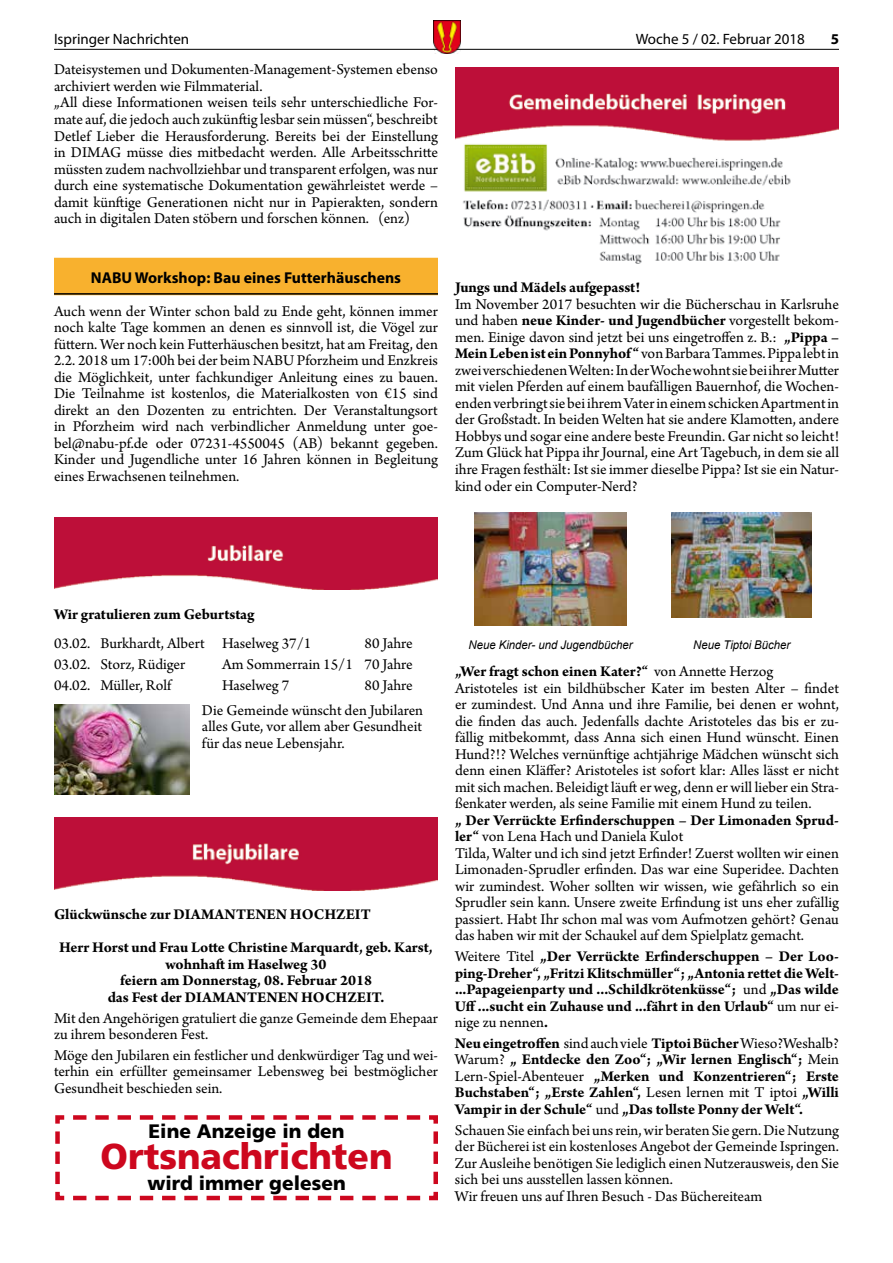
<style>
.page{position:relative;width:893px;height:1263px;background:#fff}
.page>*{position:absolute;margin:0;border:0;box-sizing:border-box;transform-origin:0 0}
.t1{font:900 36px "Frutiger";color:#cd071e}
.t2{font:900 19.5px "Frutiger";color:#000}
.t3{font:15.75px/16.5px "Arno Pro";color:#000}
.t4{font:700 15.75px/16.5px "Arno Pro";color:#000;text-align:justify}
.t5{font:700 15.75px "Myriad Pro";color:#000}
.t6{font:15px "Myriad Pro";color:#000}
.t7{font:700 15px "Myriad Pro";color:#000}
.t8{font:italic 12px "Arial";color:#000;scale:.95 1}
.s1{font-weight:700}
.s2{font-weight:400}
</style>
<div class="page">
<hr style="left:54px;top:49px;width:785px;height:1px;background:#000">
<img style="left:433px;top:21px;width:27px;height:33px">
<div style="left:54px;top:258px;width:384px;height:37px;background:#f8b12e"></div>
<hr style="left:54px;top:293px;width:384px;height:2px;background:#000">
<img style="left:54px;top:517px;width:384px;height:73px">
<img style="left:54px;top:818px;width:384px;height:72px">
<img style="left:455px;top:68px;width:384px;height:195px">
<img style="left:475px;top:512px;width:151px;height:114px">
<img style="left:672px;top:512px;width:140px;height:105px">
<img style="left:54px;top:704px;width:135px;height:90px">
<svg style="left:55px;top:1115px;width:383px;height:85px"></svg>
<p class="t6" style="left:54px;top:30px;width:137px">Ispringer Nachrichten</p>
<p class="t6" style="left:636px;top:30px;width:171px">Woche 5 / 02. Februar 2018</p>
<p class="t7" style="left:831px;top:29px;width:10px">5</p>
<p class="t3" style="left:54px;top:62px;width:385px">Dateisystemen und Dokumenten-Management-Systemen ebenso archiviert werden wie Filmmaterial.<br>„All diese Informationen weisen teils sehr unterschiedliche For&shy;mate auf, die jedoch auch zukünftig lesbar sein müssen“, beschreibt Detlef Lieber die Herausforderung. Bereits bei der Einstellung in DIMAG müsse dies mitbedacht werden. Alle Arbeitsschritte müssten zudem nachvollziehbar und transparent erfolgen, was nur durch eine systematische Dokumentation gewährleistet werde – damit künftige Generationen nicht nur in Papierakten, sondern auch in digitalen Daten stöbern und forschen können. (enz)</p>
<p class="t5" style="left:91px;top:267px;width:312px">NABU Workshop: Bau eines Futterhäuschens</p>
<p class="t3" style="left:54px;top:303px;width:385px;text-align:justify">Auch wenn der Winter schon bald zu Ende geht, können immer noch kalte Tage kommen an denen es sinnvoll ist, die Vögel zur füttern. Wer noch kein Futterhäuschen besitzt, hat am Freitag, den 2.2. 2018 um 17:00h bei der beim NABU Pforzheim und Enzkreis die Möglichkeit, unter fachkundiger Anleitung eines zu bauen.<br>Die Teilnahme ist kostenlos, die Materialkosten von €15 sind direkt an den Dozenten zu entrichten. Der Veranstaltungsort in Pforzheim wird nach verbindlicher Anmeldung unter goe&shy;bel@nabu-pf.de oder 07231-4550045 (AB) bekannt gegeben.<br>Kinder und Jugendliche unter 16 Jahren können in Begleitung eines Erwachsenen teilnehmen.</p>
<p class="t4" style="left:455px;top:280px;width:187px">Jungs und Mädels aufgepasst!</p>
<p class="t3" style="left:455px;top:297px;width:386px;text-align:justify">Im November 2017 besuchten wir die Bücherschau in Karlsruhe und haben <span class="s1">neue Kinder- und Jugendbücher</span> vorgestellt bekom&shy;men. Einige davon sind jetzt bei uns eingetroffen z. B.: <span class="s1">„Pippa – Mein Leben ist ein Ponnyhof “</span> von Barbara Tammes. Pippa lebt in zwei verschiedenen Welten: In der Woche wohnt sie bei ihrer Mutter mit vielen Pferden auf einem baufälligen Bauernhof, die Wochen&shy;enden verbringt sie bei ihrem Vater in einem schicken Apartment in der Großstadt. In beiden Welten hat sie andere Klamotten, andere Hobbys und sogar eine andere beste Freundin. Gar nicht so leicht!<br>Zum Glück hat Pippa ihr Journal, eine Art Tagebuch, in dem sie all ihre Fragen festhält: Ist sie immer dieselbe Pippa? Ist sie ein Natur&shy;kind oder ein Computer-Nerd?</p>
<p class="t4" style="left:54px;top:607px;width:202px">Wir gratulieren zum Geburtstag</p>
<p class="t3" style="left:54px;top:636px;width:259px">03.02. Burkhardt, Albert Haselweg 37/1</p>
<p class="t3" style="left:364px;top:636px;width:50px">80 Jahre</p>
<p class="t3" style="left:54px;top:657px;width:133px">03.02. Storz, Rüdiger</p>
<p class="t3" style="left:222px;top:657px;width:192px">Am Sommerrain 15/1 70 Jahre</p>
<p class="t3" style="left:54px;top:678px;width:119px">04.02. Müller, Rolf</p>
<p class="t3" style="left:222px;top:678px;width:69px">Haselweg 7</p>
<p class="t3" style="left:202px;top:673px;width:223px;line-height:25px;text-indent:163px">80 Jahre<br>Die Gemeinde wünscht den Jubilaren</p>
<p class="t3" style="left:202px;top:719px;width:222px">alles Gute, vor allem aber Gesundheit für das neue Lebensjahr.</p>
<p class="t4" style="left:59px;top:899px;width:375px;line-height:33px;text-indent:-5px">Glückwünsche zur DIAMANTENEN HOCHZEIT<br>Herr Horst und Frau Lotte Christine Marquardt, geb. Karst,</p>
<p class="t4" style="left:108px;top:957px;width:278px;text-align:center">wohnhaft im Haselweg 30<br>feiern am Donnerstag, 08. Februar 2018 das Fest der DIAMANTENEN HOCHZEIT.</p>
<p class="t3" style="left:54px;top:1010px;width:385px">Mit den Angehörigen gratuliert die ganze Gemeinde dem Ehepaar zu ihrem besonderen Fest.</p>
<p class="t3" style="left:54px;top:1048px;width:385px;text-align:justify">Möge den Jubilaren ein festlicher und denkwürdiger Tag und wei&shy;terhin ein erfüllter gemeinsamer Lebensweg bei bestmöglicher Gesundheit beschieden sein.</p>
<p class="t2" style="left:149px;top:1119px;width:198px">Eine Anzeige in den</p>
<h1 class="t1" style="left:101px;top:1135px;width:294px">Ortsnachrichten</h1>
<p class="t2" style="left:147px;top:1172px;width:200px">wird immer gelesen</p>
<p class="t8" style="left:469px;top:637px;width:174px">Neue Kinder- und Jugendbücher</p>
<p class="t8" style="left:693px;top:637px;width:104px">Neue Tiptoi Bücher</p>
<p class="t3" style="left:455px;top:664px;width:385px"><span class="s1">„Wer fragt schon einen Kater?“</span> von Annette Herzog Aristoteles ist ein bildhübscher Kater im besten Alter – findet er zumindest. Und Anna und ihre Familie, bei denen er wohnt, die finden das auch. Jedenfalls dachte Aristoteles das bis er zu&shy;fällig mitbekommt, dass Anna sich einen Hund wünscht. Einen Hund?!? Welches vernünftige achtjährige Mädchen wünscht sich denn einen Kläffer? Aristoteles ist sofort klar: Alles lässt er nicht mit sich machen. Beleidigt läuft er weg, denn er will lieber ein Stra&shy;ßenkater werden, als seine Familie mit einem Hund zu teilen.</p>
<p class="t3" style="left:455px;top:813px;width:385px"><span class="s1">„ Der Verrückte Erfinderschuppen – Der Limonaden Sprud&shy;ler“</span> von Lena Hach und Daniela Kulot<br>Tilda, Walter und ich sind jetzt Erfinder! Zuerst wollten wir einen Limonaden-Sprudler erfinden. Das war eine Superidee. Dachten wir zumindest. Woher sollten wir wissen, wie gefährlich so ein Sprudler sein kann. Unsere zweite Erfindung ist uns eher zufällig passiert. Habt Ihr schon mal was vom Aufmotzen gehört? Genau das haben wir mit der Schaukel auf dem Spielplatz gemacht.</p>
<p class="t4" style="left:455px;top:949px;width:385px"><span class="s2">Weitere Titel</span> „Der Verrückte Erfinderschuppen – Der Loo&shy;ping-Dreher“, „Fritzi Klitschmüller“; „Antonia rettet die Welt-...Papageienparty und ...Schildkrötenküsse“; <span class="s2">und</span> „Das wilde Uff ...sucht ein Zuhause und ...fährt in den Urlaub“ <span class="s2">um nur ei&shy;nige zu nennen</span>.</p>
<p class="t4" style="left:455px;top:1036px;width:385px">Neu eingetroffen <span class="s2">sind auch viele</span> Tiptoi Bücher <span class="s2">Wieso?Weshalb?<br>Warum?</span> „ Entdecke den Zoo“; „Wir lernen Englisch“; <span class="s2">Mein Lern-Spiel-Abenteuer</span> „Merken und Konzentrieren“; Erste Buchstaben“; „Erste Zahlen“, <span class="s2">Lesen lernen mit T iptoi</span> „Willi Vampir in der Schule“ <span class="s2">und</span> „Das tollste Ponny der Welt“.</p>
<p class="t3" style="left:455px;top:1122px;width:386px">Schauen Sie einfach bei uns rein, wir beraten Sie gern. Die Nutzung der Bücherei ist ein kostenloses Angebot der Gemeinde Ispringen.<br>Zur Ausleihe benötigen Sie lediglich einen Nutzerausweis, den Sie sich bei uns ausstellen lassen können.<br>Wir freuen uns auf Ihren Besuch - Das Büchereiteam</p>
</div>
